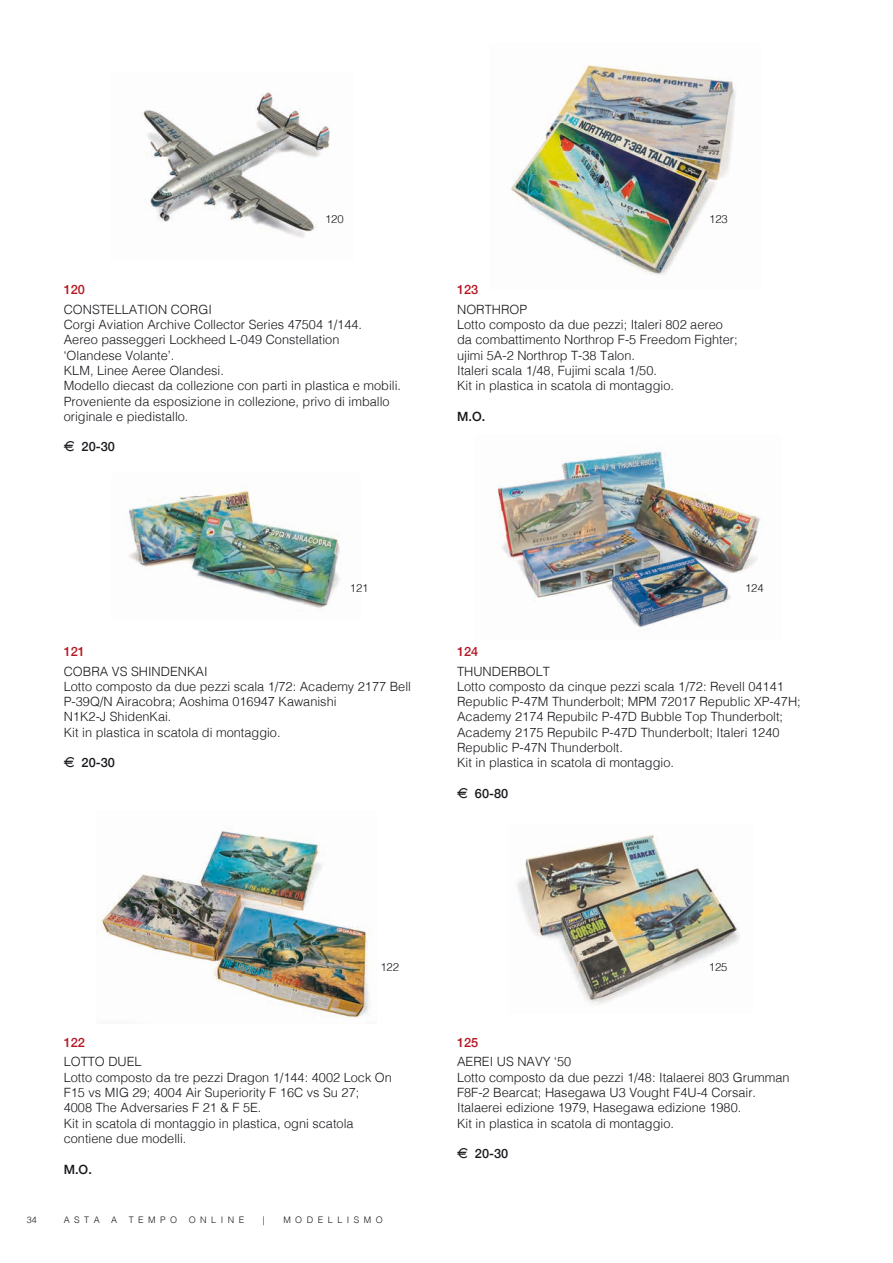
<style>
.page{position:relative;width:893px;height:1263px;background:#fff}
.page>*{position:absolute;margin:0;border:0;box-sizing:border-box;transform-origin:0 0}
.t1{font:300 12.75px/15.3px "Helvetica";color:#1a171c}
.t2{font:500 12.75px "Helvetica Neue";color:#1a171c}
.t3{font:500 12.75px "Helvetica Neue";letter-spacing:-.005em;color:#b51621}
.t4{font:300 11.25px "Helvetica";letter-spacing:-.005em;color:#1a171c}
.t5{font:300 9px "Helvetica";letter-spacing:.5em;color:#1a171c}
.s1{font-family:"Eurofont";font-weight:400}
</style>
<div class="page">
<img style="left:128px;top:490px;width:213px;height:118px">
<img style="left:498px;top:451px;width:263px;height:177px">
<img style="left:517px;top:834px;width:222px;height:170px">
<img style="left:511px;top:65px;width:225px;height:210px">
<img style="left:100px;top:829px;width:271px;height:189px">
<img style="left:143px;top:92px;width:187px;height:145px">
<p class="t4" style="left:325px;top:209px;width:20px">120</p>
<p class="t3" style="left:64px;top:279px;width:23px">120</p>
<p class="t1" style="left:64px;top:301px;width:339px">CONSTELLATION CORGI<br>Corgi Aviation Archive Collector Series 47504 1/144.<br>Aereo passeggeri Lockheed L-049 Constellation<br>‘Olandese Volante’.<br>KLM, Linee Aeree Olandesi.<br>Modello diecast da collezione con parti in plastica e mobili.<br>Proveniente da esposizione in collezione, privo di imballo originale e piedistallo.</p>
<p class="t2" style="left:64px;top:437px;width:53px"><span class="s1">E</span> 20-30</p>
<p class="t4" style="left:709px;top:209px;width:20px">123</p>
<p class="t3" style="left:457px;top:279px;width:23px">123</p>
<p class="t1" style="left:457px;top:301px;width:282px">NORTHROP<br>Lotto composto da due pezzi; Italeri 802 aereo da combattimento Northrop F-5 Freedom Fighter; ujimi 5A-2 Northrop T-38 Talon.<br>Italeri scala 1/48, Fujimi scala 1/50.<br>Kit in plastica in scatola di montaggio.</p>
<p class="t2" style="left:457px;top:406px;width:30px">M.O.</p>
<p class="t4" style="left:350px;top:578px;width:20px">121</p>
<p class="t3" style="left:64px;top:641px;width:23px">121</p>
<p class="t1" style="left:64px;top:662px;width:349px">COBRA VS SHINDENKAI<br>Lotto composto da due pezzi scala 1/72: Academy 2177 Bell P-39Q/N Airacobra; Aoshima 016947 Kawanishi<br>N1K2-J ShidenKai.<br>Kit in plastica in scatola di montaggio.</p>
<p class="t2" style="left:64px;top:752px;width:53px"><span class="s1">E</span> 20-30</p>
<p class="t4" style="left:745px;top:578px;width:20px">124</p>
<p class="t3" style="left:457px;top:641px;width:23px">124</p>
<p class="t1" style="left:457px;top:662px;width:345px">THUNDERBOLT<br>Lotto composto da cinque pezzi scala 1/72: Revell 04141<br>Republic P-47M Thunderbolt; MPM 72017 Republic XP-47H; Academy 2174 Repubilc P-47D Bubble Top Thunderbolt; Academy 2175 Repubilc P-47D Thunderbolt; Italeri 1240<br>Republic P-47N Thunderbolt.<br>Kit in plastica in scatola di montaggio.</p>
<p class="t2" style="left:457px;top:783px;width:53px"><span class="s1">E</span> 60-80</p>
<p class="t4" style="left:380px;top:957px;width:20px">122</p>
<p class="t3" style="left:64px;top:1032px;width:23px">122</p>
<p class="t1" style="left:64px;top:1053px;width:330px">LOTTO DUEL<br>Lotto composto da tre pezzi Dragon 1/144: 4002 Lock On F15 vs MIG 29; 4004 Air Superiority F 16C vs Su 27;<br>4008 The Adversaries F 21 &amp; F 5E.<br>Kit in scatola di montaggio in plastica, ogni scatola contiene due modelli.</p>
<p class="t2" style="left:64px;top:1159px;width:30px">M.O.</p>
<p class="t5" style="left:27px;top:1212px;width:12px">34</p>
<p class="t5" style="left:64px;top:1212px;width:38px">ASTA</p>
<p class="t5" style="left:111px;top:1212px;width:8px">A</p>
<p class="t5" style="left:129px;top:1212px;width:50px">TEMPO</p>
<p class="t5" style="left:189px;top:1212px;width:57px">ONLINE</p>
<p class="t5" style="left:263px;top:1212px;width:3px">|</p>
<p class="t5" style="left:283px;top:1212px;width:101px">MODELLISMO</p>
<p class="t4" style="left:709px;top:957px;width:20px">125</p>
<p class="t3" style="left:457px;top:1032px;width:23px">125</p>
<p class="t1" style="left:457px;top:1053px;width:334px">AEREI US NAVY ‘50<br>Lotto composto da due pezzi 1/48: Italaerei 803 Grumman F8F-2 Bearcat; Hasegawa U3 Vought F4U-4 Corsair.<br>Italaerei edizione 1979, Hasegawa edizione 1980.<br>Kit in plastica in scatola di montaggio.</p>
<p class="t2" style="left:457px;top:1143px;width:53px"><span class="s1">E</span> 20-30</p>
</div>
